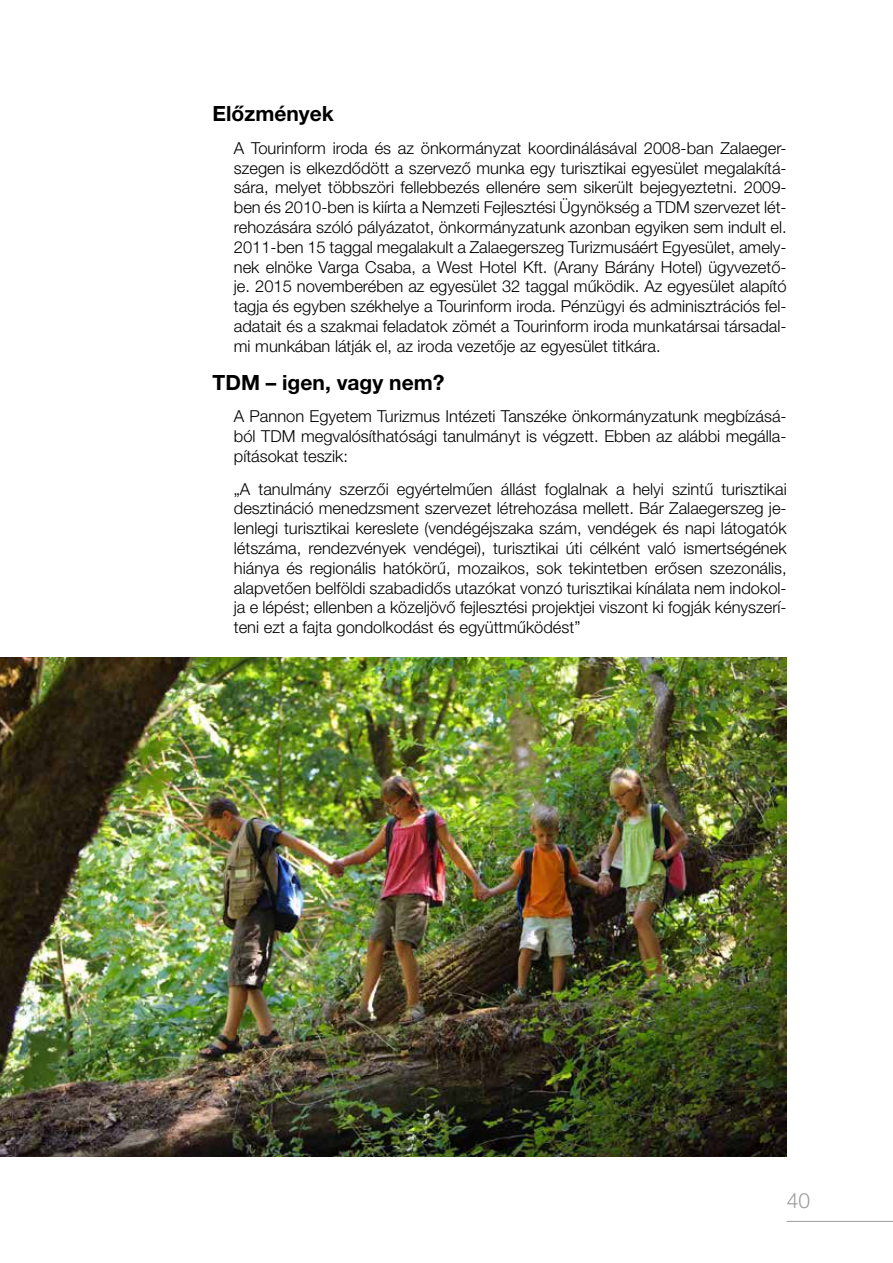
<style>
.page{position:relative;width:893px;height:1263px;background:#fff}
.page>*{position:absolute;margin:0;border:0;box-sizing:border-box;transform-origin:0 0}
.t1{font:700 21px "Helvetica Neue LT Pro";color:#000}
.t2{font:300 21px "Helvetica Neue LT Pro";color:#9d9d9c}
.t3{font:300 16.5px/19.8px "Helvetica Neue LT Pro";color:#000;text-align:justify}
</style>
<div class="page">
<hr style="left:787px;top:1221px;width:106px;height:1px;background:#9d9d9c">
<img style="left:0;top:657px;width:787px;height:500px">
<p class="t1" style="left:213px;top:101px;width:123px">Előzmények</p>
<p class="t3" style="left:234px;top:138px;width:554px">A Tourinform iroda és az önkormányzat koordinálásával 2008-ban Zalaeger&shy;szegen is elkezdődött a szervező munka egy turisztikai egyesület megalakítá&shy;sára, melyet többszöri fellebbezés ellenére sem sikerült bejegyeztetni. 2009- ben és 2010-ben is kiírta a Nemzeti Fejlesztési Ügynökség a TDM szervezet lét&shy;rehozására szóló pályázatot, önkormányzatunk azonban egyiken sem indult el.<br>2011-ben 15 taggal megalakult a Zalaegerszeg Turizmusáért Egyesület, amely&shy;nek elnöke Varga Csaba, a West Hotel Kft. (Arany Bárány Hotel) ügyvezető&shy;je. 2015 novemberében az egyesület 32 taggal működik. Az egyesület alapító tagja és egyben székhelye a Tourinform iroda. Pénzügyi és adminisztrációs fel&shy;adatait és a szakmai feladatok zömét a Tourinform iroda munkatársai társadal&shy;mi munkában látják el, az iroda vezetője az egyesület titkára.</p>
<p class="t1" style="left:213px;top:369px;width:233px">TDM – igen, vagy nem?</p>
<p class="t3" style="left:234px;top:406px;width:554px">A Pannon Egyetem Turizmus Intézeti Tanszéke önkormányzatunk megbízásá&shy;ból TDM megvalósíthatósági tanulmányt is végzett. Ebben az alábbi megálla&shy;pításokat teszik:</p>
<p class="t3" style="left:234px;top:478px;width:554px">„A tanulmány szerzői egyértelműen állást foglalnak a helyi szintű turisztikai desztináció menedzsment szervezet létrehozása mellett. Bár Zalaegerszeg je&shy;lenlegi turisztikai kereslete (vendégéjszaka szám, vendégek és napi látogatók létszáma, rendezvények vendégei), turisztikai úti célként való ismertségének hiánya és regionális hatókörű, mozaikos, sok tekintetben erősen szezonális, alapvetően belföldi szabadidős utazókat vonzó turisztikai kínálata nem indokol&shy;ja e lépést; ellenben a közeljövő fejlesztési projektjei viszont ki fogják kényszerí&shy;teni ezt a fajta gondolkodást és együttműködést”</p>
<p class="t2" style="left:787px;top:1188px;width:25px">40</p>
</div>
